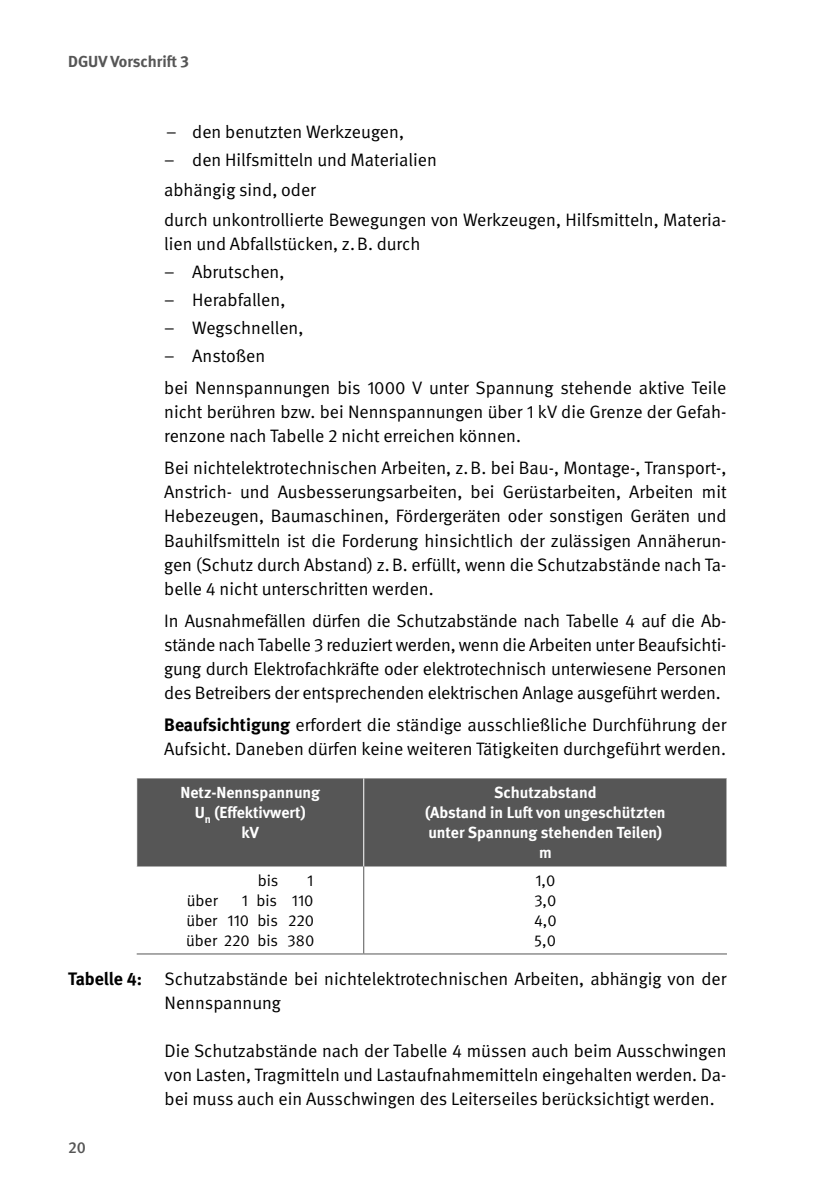
<style>
.page{position:relative;width:840px;height:1191px;background:#fff}
.page>*{position:absolute;margin:0;border:0;box-sizing:border-box;transform-origin:0 0}
.Fließtext_eingerückt{font:18px/24px "DGUV Meta";color:#000;text-align:justify}
.Tabellentext_Kopf{font:700 16px "DGUV Meta";color:#fff}
.Tabellentext{font:16px "DGUV Meta";color:#000}
.Kolumnentitel_li{font:700 16px "DGUV Meta";color:#565656}
.t1{font:500 16px "DGUV Meta";color:#565656}
.s1{font-weight:700}
</style>
<div class="page">
<div style="left:137px;top:778px;width:589px;height:88px;background:#565656"></div>
<hr style="left:363px;top:778px;width:1px;height:88px;background:#fff">
<hr style="left:363px;top:866px;width:1px;height:87px;background:#565656">
<hr style="left:137px;top:953px;width:226px;height:1px;background:#565656">
<hr style="left:363px;top:953px;width:363px;height:1px;background:#565656">
<p class="Kolumnentitel_li" style="left:68px;top:52px;width:122px">DGUV Vorschrift 3</p>
<p class="Fließtext_eingerückt" style="left:166px;top:121px;width:239px">– den benutzten Werkzeugen,</p>
<p class="Fließtext_eingerückt" style="left:164px;top:149px;width:274px">– den Hilfsmitteln und Materialien</p>
<p class="Fließtext_eingerückt" style="left:164px;top:179px;width:153px">abhängig sind, oder</p>
<p class="Fließtext_eingerückt" style="left:164px;top:209px;width:563px">durch unkontrollierte Bewegungen von Werkzeugen, Hilfsmitteln, Materia&shy;lien und Abfallstücken, z.B. durch</p>
<p class="Fließtext_eingerückt" style="left:164px;top:261px;width:122px">– Abrutschen,</p>
<p class="Fließtext_eingerückt" style="left:164px;top:289px;width:123px">– Herabfallen,</p>
<p class="Fließtext_eingerückt" style="left:164px;top:317px;width:141px">– Wegschnellen,</p>
<p class="Fließtext_eingerückt" style="left:164px;top:345px;width:102px">– Anstoßen</p>
<p class="Fließtext_eingerückt" style="left:164px;top:377px;width:563px">bei Nennspannungen bis 1000 V unter Spannung stehende aktive Teile nicht berühren bzw. bei Nennspannungen über 1 kV die Grenze der Gefah&shy;renzone nach Tabelle 2 nicht erreichen können.</p>
<p class="Fließtext_eingerückt" style="left:164px;top:457px;width:563px">Bei nichtelektrotechnischen Arbeiten, z.B. bei Bau-, Montage-, Transport-, Anstrich- und Ausbesserungsarbeiten, bei Gerüstarbeiten, Arbeiten mit Hebezeugen, Baumaschinen, Fördergeräten oder sonstigen Geräten und Bauhilfsmitteln ist die Forderung hinsichtlich der zulässigen Annäherun&shy;gen (Schutz durch Abstand) z.B. erfüllt, wenn die Schutzabstände nach Ta&shy;belle 4 nicht unterschritten werden.</p>
<p class="Fließtext_eingerückt" style="left:164px;top:609px;width:563px">In Ausnahmefällen dürfen die Schutzabstände nach Tabelle 4 auf die Ab&shy;stände nach Tabelle 3 reduziert werden, wenn die Arbeiten unter Beaufsichti&shy;gung durch Elektrofachkräfte oder elektrotechnisch unterwiesene Personen des Betreibers der entsprechenden elektrischen Anlage ausgeführt werden.</p>
<p class="Fließtext_eingerückt" style="left:164px;top:713px;width:563px"><span class="s1">Beaufsichtigung</span> erfordert die ständige ausschließliche Durchführung der<br>Aufsicht. Daneben dürfen keine weiteren Tätigkeiten durchgeführt werden.</p>
<p class="Tabellentext_Kopf" style="left:180px;top:783px;width:141px">Netz-Nennspannung</p>
<p class="Tabellentext_Kopf" style="left:195px;top:803px;width:112px">U<sub>n</sub> (Effektivwert)</p>
<p class="Tabellentext_Kopf" style="left:241px;top:823px;width:19px">kV</p>
<p class="Tabellentext" style="left:258px;top:871px;width:22px">bis</p>
<p class="Tabellentext" style="left:307px;top:871px;width:8px">1</p>
<p class="Tabellentext" style="left:187px;top:891px;width:32px">über</p>
<p class="Tabellentext" style="left:242px;top:891px;width:73px">1 bis 110</p>
<p class="Tabellentext" style="left:186px;top:911px;width:129px">über 110 bis 220</p>
<p class="Tabellentext" style="left:186px;top:931px;width:129px">über 220 bis 380</p>
<p class="Tabellentext_Kopf" style="left:494px;top:783px;width:104px">Schutzabstand</p>
<p class="Tabellentext_Kopf" style="left:425px;top:803px;width:242px">(Abstand in Luft von ungeschützten</p>
<p class="Tabellentext_Kopf" style="left:428px;top:823px;width:235px">unter Spannung stehenden Teilen)</p>
<p class="Tabellentext_Kopf" style="left:538px;top:843px;width:14px">m</p>
<p class="Tabellentext" style="left:535px;top:871px;width:21px">1,0</p>
<p class="Tabellentext" style="left:534px;top:891px;width:23px">3,0</p>
<p class="Tabellentext" style="left:533px;top:911px;width:24px">4,0</p>
<p class="Tabellentext" style="left:534px;top:931px;width:23px">5,0</p>
<p class="Fließtext_eingerückt" style="left:164px;top:967px;width:563px;text-indent:-96px"><span class="s1">Tabelle 4:</span> Schutzabstände bei nichtelektrotechnischen Arbeiten, abhängig von der<br>Nennspannung</p>
<p class="Fließtext_eingerückt" style="left:164px;top:1039px;width:563px">Die Schutzabstände nach der Tabelle 4 müssen auch beim Ausschwingen von Lasten, Tragmitteln und Lastaufnahmemitteln eingehalten werden. Da&shy;bei muss auch ein Ausschwingen des Leiterseiles berücksichtigt werden.</p>
<p class="t1" style="left:68px;top:1137px;width:19px">20</p>
</div>
